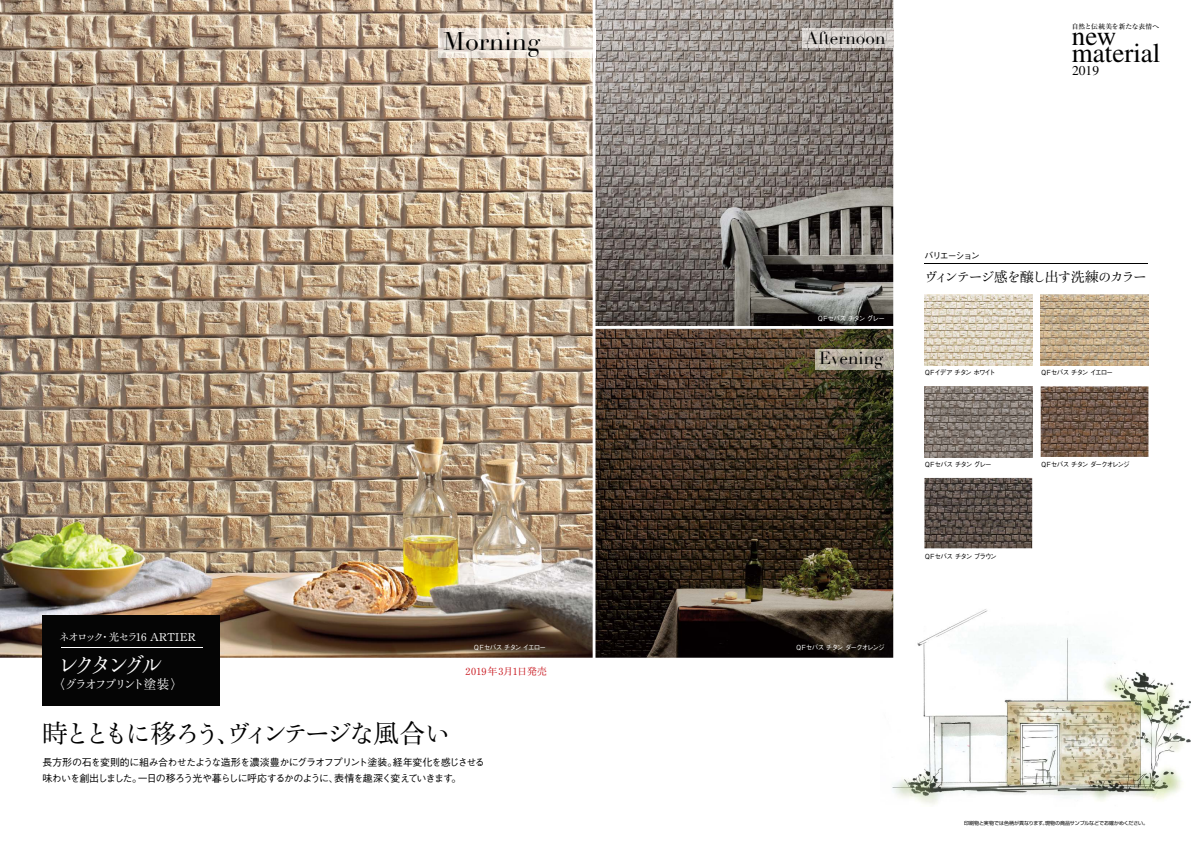
<style>
.page{position:relative;width:1191px;height:842px;background:#fff}
.page>*{position:absolute;margin:0;border:0;box-sizing:border-box;transform-origin:0 0}
.t1{font:27px "Times LT Std";color:#000}
.t2{font:500 26px "Ro H Min S Kok Pro";letter-spacing:-.155em;color:#000}
.t3{font:25px "Didot";color:#000}
.t4{font:500 24px "Ro H Min S Kok Pro";letter-spacing:-.235em;color:#fff;scale:.9 1}
.t5{font:17.2px "Didot";color:#000}
.t6{font:500 14px "Ro H Min S Kok Pro";letter-spacing:-.13em;color:#000}
.t7{font:13.5px "Times LT Std";color:#000}
.t8{font:500 13px "Ro H Min S Kok Pro";letter-spacing:-.195em;color:#fff;scale:.95 1}
.t9{font:500 11px "Ro H Min S Kok Pro";letter-spacing:-.1em;color:#fff}
.t10{font:500 10px/16px "Gothic BBB Pro";letter-spacing:-.08em;color:#000}
.t11{font:500 10px "Ro H Min S Kok Pro";letter-spacing:.025em;color:#c8161e}
.t12{font:500 9px "Gothic BBB Pro";letter-spacing:-.135em;color:#000}
.t13{font:500 7px "Gothic BBB Pro";letter-spacing:-.155em;color:#000;scale:.94 1}
.t14{font:500 7px "Gothic BBB Pro";letter-spacing:-.15em;color:#fff;scale:.94 1}
.t15{font:500 7px "Gothic BBB Pro";letter-spacing:-.195em;color:#000;scale:.94 1}
.t16{font:500 7px "Gothic BBB Pro";letter-spacing:-.135em;color:#000;scale:.94 1}
.t17{font:500 6.8px "Ryumin Pro";color:#000}
.t18{font:5px "Shin Go Pro";letter-spacing:-.015em;color:#000}
</style>
<div class="page">
<img style="left:892px;top:597px;width:299px;height:208px">
<img style="left:595px;top:0;width:298px;height:326px">
<img style="left:595px;top:329px;width:298px;height:329px">
<img style="left:0;top:0;width:592px;height:658px">
<img style="left:439px;top:28px;width:153px;height:29px">
<div style="left:43px;top:615px;width:177px;height:91px;background:#050505"></div>
<hr style="left:61px;top:648px;width:142px;height:1px;background:#fff">
<img style="left:815px;top:349px;width:78px;height:20px">
<img style="left:802px;top:28px;width:91px;height:20px">
<hr style="left:924px;top:263px;width:223px;height:1px;background:#000">
<img style="left:924px;top:294px;width:108px;height:71px">
<img style="left:1040px;top:294px;width:108px;height:71px">
<img style="left:924px;top:386px;width:108px;height:71px">
<img style="left:924px;top:478px;width:108px;height:71px">
<img style="left:1040px;top:386px;width:108px;height:71px">
<h3 class="t3" style="left:443px;top:26px;width:98px">Morning</h3>
<h3 class="t5" style="left:805px;top:28px;width:81px">Afternoon</h3>
<p class="t17" style="left:1071px;top:21px;width:89px">自然と伝統美を新たな表情へ</p>
<h1 class="t1" style="left:1071px;top:21px;width:46px">new</h1>
<h1 class="t1" style="left:1071px;top:38px;width:90px">material</h1>
<h3 class="t7" style="left:1072px;top:63px;width:28px">2019</h3>
<p class="t14" style="left:817px;top:313px;width:73px">ＱＦセバス チタン グレー</p>
<p class="t9" style="left:59px;top:630px;width:139px">ネオロック・光セラ16 ARTIER</p>
<h3 class="t5" style="left:819px;top:348px;width:65px">Evening</h3>
<p class="t14" style="left:473px;top:642px;width:79px">ＱＦセバス チタン イエロー</p>
<p class="t14" style="left:795px;top:642px;width:97px">ＱＦセバス チタン ダークオレンジ</p>
<h3 class="t4" style="left:57px;top:650px;width:118px">レクタングル</h3>
<p class="t11" style="left:465px;top:665px;width:83px">2019年3月1日発売</p>
<h3 class="t8" style="left:53px;top:676px;width:138px">〈グラオフプリント塗装〉</h3>
<h2 class="t2" style="left:42px;top:717px;width:410px">時とともに移ろう、ヴィンテージな風合い</h2>
<p class="t10" style="left:42px;top:753px;width:444px">長方形の石を変則的に組み合わせたような造形を濃淡豊かにグラオフプリント塗装。経年変化を感じさせる味わいを創出しました。一日の移ろう光や暮らしに呼応するかのように、表情を趣深く変えていきます。</p>
<p class="t12" style="left:924px;top:248px;width:57px">バリエーション</p>
<h3 class="t6" style="left:924px;top:269px;width:224px">ヴィンテージ感を醸し出す洗練のカラー</h3>
<p class="t15" style="left:924px;top:367px;width:77px">ＱＦイデア チタン ホワイト</p>
<p class="t16" style="left:924px;top:459px;width:73px">ＱＦセバス チタン グレー</p>
<p class="t13" style="left:924px;top:550px;width:79px">ＱＦセバス チタン ブラウン</p>
<p class="t13" style="left:1040px;top:367px;width:79px">ＱＦセバス チタン イエロー</p>
<p class="t13" style="left:1040px;top:459px;width:97px">ＱＦセバス チタン ダークオレンジ</p>
<p class="t18" style="left:964px;top:819px;width:185px">印刷物と実物では色柄が異なります。現物の商品サンプルなどでお確かめください。</p>
</div>
